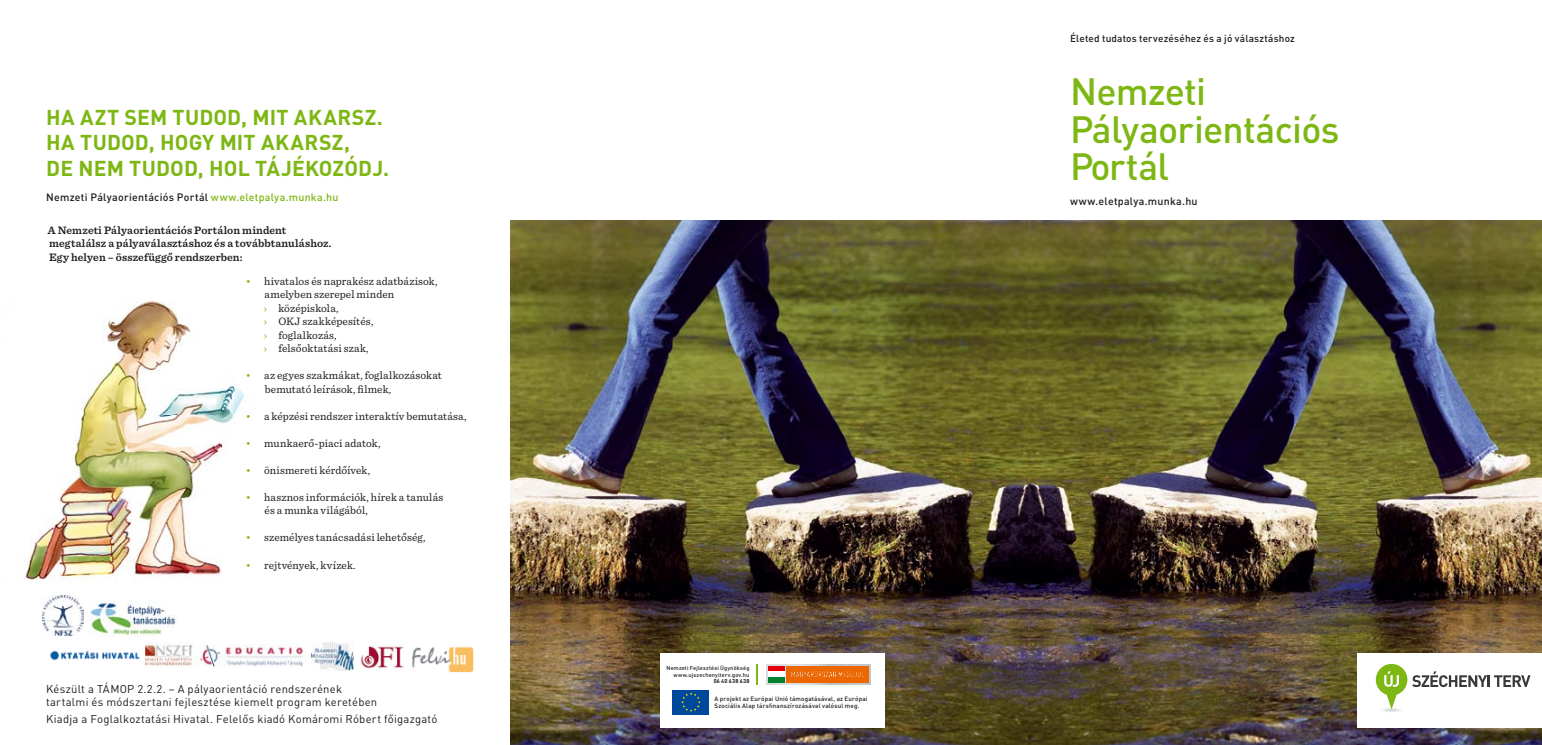
<style>
.page{position:relative;width:1542px;height:745px;background:#fff}
.page>*{position:absolute;margin:0;border:0;box-sizing:border-box;transform-origin:0 0}
.t1{font:500 37.5px/37.5px "DIN Pro";letter-spacing:-.02em;color:#7db713}
.t2{font:700 21.25px/25.5px "DIN Pro";letter-spacing:.005em;color:#7db713}
.t3{font:11.25px/13.5px "Sentinel";letter-spacing:.01em;color:#1b1c20}
.t4{font:11.25px/13.5px "DIN Pro";letter-spacing:.02em;color:#1b1c20}
.t5{font:600 11.25px/13.5px "Sentinel";letter-spacing:.01em;color:#1b1c20}
.t6{font:500 10.62px "DIN Pro";letter-spacing:.025em;color:#1b1c20}
.t7{font:500 10px "DIN Pro";letter-spacing:.015em;color:#1b1c20}
.t8{font:500 6.25px/7.5px "DIN Pro";letter-spacing:.03em;color:#1b1c20}
.t9{font:500 5.62px/6.8px "DIN Pro";letter-spacing:.025em;color:#1b1c20;text-align:right}
.t10{font:700 5.62px "DIN Pro";letter-spacing:.04em;color:#1b1c20}
.s1{color:#7db713}
</style>
<div class="page">
<img style="left:25px;top:301px;width:221px;height:279px">
<img style="left:510px;top:220px;width:518px;height:524px">
<img style="left:1028px;top:220px;width:513px;height:524px">
<div style="left:1357px;top:652px;width:184px;height:74px;background:#fff"></div>
<svg style="left:1375px;top:663px;width:155px;height:46px"></svg>
<div style="left:660px;top:652px;width:224px;height:74px;background:#fff"></div>
<img style="left:766px;top:664px;width:104px;height:19px">
<div style="left:768px;top:665px;width:16px;height:6px;background:#e60005"></div>
<div style="left:768px;top:671px;width:16px;height:5px;background:#fff"></div>
<div style="left:768px;top:676px;width:16px;height:6px;background:#00822e"></div>
<svg style="left:786px;top:665px;width:83px;height:17px"></svg>
<svg style="left:756px;top:664px;width:1px;height:20px"></svg>
<div style="left:672px;top:689px;width:37px;height:25px;background:#00489b"></div>
<svg style="left:681px;top:692px;width:19px;height:19px"></svg>
<img style="left:43px;top:595px;width:41px;height:39px">
<img style="left:90px;top:600px;width:86px;height:36px">
<img style="left:311px;top:642px;width:42px;height:27px">
<img style="left:200px;top:644px;width:103px;height:23px">
<img style="left:146px;top:642px;width:46px;height:24px">
<img style="left:360px;top:646px;width:44px;height:23px">
<img style="left:50px;top:650px;width:90px;height:11px">
<img style="left:411px;top:647px;width:62px;height:25px">
<h2 class="t2" style="left:46px;top:103px;width:344px">HA AZT SEM TUDOD, MIT AKARSZ.<br>HA TUDOD, HOGY MIT AKARSZ,<br>DE NEM TUDOD, HOL TÁJÉKOZÓDJ.</h2>
<p class="t6" style="left:46px;top:190px;width:294px">Nemzeti Pályaorientációs Portál <span class="s1">www.eletpalya.munka.hu</span></p>
<p class="t5" style="left:48px;top:222px;width:285px">A Nemzeti Pályaorientációs Portálon mindent megtalálsz a pályaválasztáshoz és a továbbtanuláshoz.<br>Egy helyen – összefüggő rendszerben:</p>
<p class="t3" style="left:264px;top:273px;width:175px;text-indent:-18px"><span class="s1">•</span> hivatalos és naprakész adatbázisok, amelyben szerepel minden<br><span class="s1">›</span> középiskola,<br><span class="s1">›</span> OKJ szakképesítés,<br><span class="s1">›</span> foglalkozás,<br><span class="s1">›</span> felsőoktatási szak,</p>
<p class="t3" style="left:265px;top:368px;width:178px;text-indent:-19px"><span class="s1">•</span> az egyes szakmákat, foglalkozásokat bemutató leírások, filmek,</p>
<p class="t3" style="left:246px;top:408px;width:222px"><span class="s1">•</span> a képzési rendszer interaktív bemutatása,</p>
<p class="t3" style="left:246px;top:435px;width:136px"><span class="s1">•</span> munkaerő-piaci adatok,</p>
<p class="t3" style="left:246px;top:462px;width:126px"><span class="s1">•</span> önismereti kérdőívek,</p>
<p class="t3" style="left:264px;top:489px;width:180px;text-indent:-19px"><span class="s1">•</span> hasznos információk, hírek a tanulás és a munka világából,</p>
<p class="t3" style="left:246px;top:530px;width:181px"><span class="s1">•</span> személyes tanácsadási lehetőség,</p>
<p class="t3" style="left:246px;top:557px;width:111px"><span class="s1">•</span> rejtvények, kvízek.</p>
<p class="t4" style="left:46px;top:680px;width:333px">Készült a TÁMOP 2.2.2. – A pályaorientáció rendszerének tartalmi és módszertani fejlesztése kiemelt program keretében</p>
<p class="t4" style="left:46px;top:711px;width:393px">Kiadja a Foglalkoztatási Hivatal. Felelős kiadó Komáromi Róbert főigazgató</p>
<p class="t9" style="left:666px;top:663px;width:84px">Nemzeti Fejlesztési Ügynökség www.ujszechenyiterv.gov.hu</p>
<p class="t10" style="left:713px;top:677px;width:37px">06 40 638 638</p>
<p class="t8" style="left:714px;top:694px;width:154px">A projekt az Európai Unió támogatásával, az Európai<br>Szociális Alap társfinanszírozásával valósul meg.</p>
<p class="t7" style="left:1070px;top:31px;width:226px">Életed tudatos tervezéséhez és a jó választáshoz</p>
<h1 class="t1" style="left:1070px;top:71px;width:271px">Nemzeti<br>Pályaorientációs<br>Portál</h1>
<p class="t6" style="left:1070px;top:194px;width:129px">www.eletpalya.munka.hu</p>
</div>
